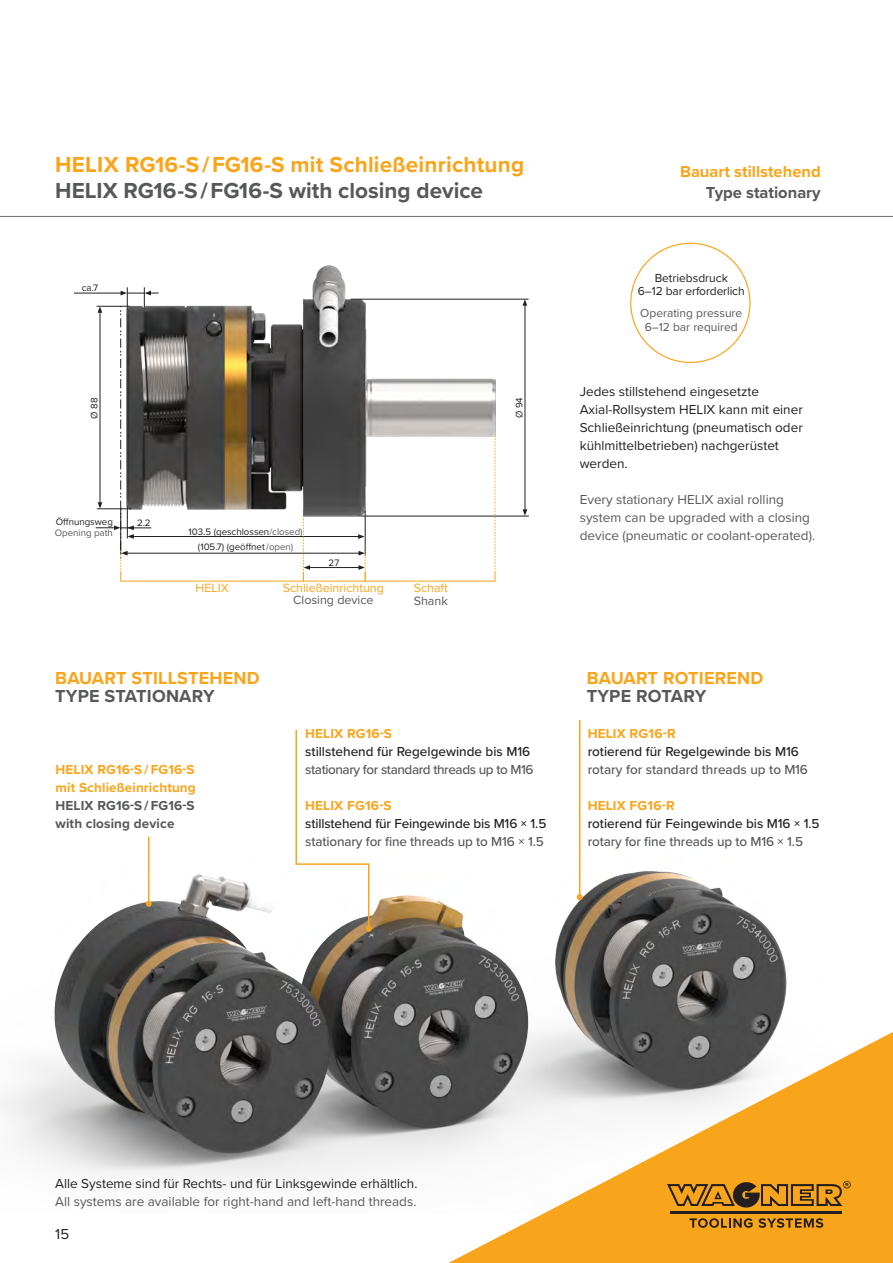
<style>
.page{position:relative;width:893px;height:1263px;background:#fff}
.page>*{position:absolute;margin:0;border:0;box-sizing:border-box;transform-origin:0 0}
.Text_normal{font:700 22.5px "Proxima Nova";letter-spacing:.01em;color:#f9a51b}
.Tabellen_demi{font:700 22.5px "Proxima Nova";color:#57585a}
.Text_normal-2{font:700 18px "Proxima Nova";letter-spacing:.01em;color:#f9a51b}
.Text_normal-3{font:700 18px "Proxima Nova";letter-spacing:.01em;color:#57585a}
.t1{font:700 16.5px "Proxima Nova";color:#f9a51b}
.t2{font:700 16.5px "Proxima Nova";color:#57585a}
.t3{font:15px "Proxima Nova";color:#231f20}
.Text_normal-4{font:13.5px/18px "Proxima Nova";color:#231f20}
.Text_normal-5{font:13.5px/18px "Proxima Nova";color:#57585a}
.Text_normal-6{font:500 13.5px "Proxima Nova";color:#231f20}
.Text_normal-7{font:500 13.5px "Proxima Nova";letter-spacing:-.01em;color:#57585a}
.Text_normal-8{font:700 13.5px/18px "Proxima Nova";letter-spacing:.01em;color:#f9a51b}
.Text_normal-9{font:500 13.5px "Proxima Nova";letter-spacing:-.03em;color:#57585a}
.Text_normal-10{font:700 13.5px/18px "Proxima Nova";letter-spacing:.01em;color:#57585a}
.t4{font:12.45px "Proxima Nova";color:#f9a51b}
.t5{font:12.45px "Proxima Nova";color:#57585a}
.Text_normal-11{font:12px/13.5px "Proxima Nova";letter-spacing:-.01em;color:#231f20;text-align:center}
.Text_normal-12{font:12px/13.5px "Proxima Nova";color:#57585a;text-align:center}
.t6{font:9.75px "Proxima Nova";color:#231f20}
.t7{font:9.75px "Proxima Nova";color:#57585a}
.s1{color:#57585a}
</style>
<div class="page">
<hr style="left:0;top:216px;width:893px;height:1px;background:#6c6d70">
<img style="left:159px;top:265px;width:344px;height:266px">
<hr style="left:351px;top:299px;width:178px;height:1px;background:#231f20">
<hr style="left:361px;top:516px;width:168px;height:1px;background:#231f20">
<hr style="left:74px;top:293px;width:49px;height:1px;background:#231f20">
<svg style="left:358px;top:534px;width:7px;height:5px"></svg>
<hr style="left:525px;top:304px;width:1px;height:208px;background:#231f20">
<svg style="left:523px;top:509px;width:4px;height:7px"></svg>
<svg style="left:522px;top:299px;width:5px;height:7px"></svg>
<hr style="left:365px;top:511px;width:1px;height:45px;background:#231f20">
<hr style="left:132px;top:536px;width:228px;height:1px;background:#231f20">
<hr style="left:127px;top:553px;width:233px;height:1px;background:#231f20">
<hr style="left:307px;top:567px;width:54px;height:1px;background:#231f20">
<svg style="left:303px;top:516px;width:7px;height:56px"></svg>
<svg style="left:495px;top:435px;width:1px;height:138px"></svg>
<svg style="left:358px;top:551px;width:8px;height:21px"></svg>
<svg style="left:96px;top:287px;width:63px;height:286px"></svg>
<img style="left:0;top:842px;width:787px;height:340px">
<hr style="left:579px;top:720px;width:1px;height:177px;background:#f9a51b">
<svg style="left:577px;top:894px;width:6px;height:6px"></svg>
<hr style="left:148px;top:837px;width:1px;height:67px;background:#f9a51b">
<svg style="left:146px;top:901px;width:6px;height:6px"></svg>
<svg style="left:295px;top:729px;width:77px;height:203px"></svg>
<svg style="left:449px;top:1032px;width:444px;height:231px"></svg>
<hr style="left:671px;top:1211px;width:171px;height:2px;background:#231f20">
<svg style="left:667px;top:1181px;width:184px;height:27px;background:#b1781c"></svg>
<svg style="left:689px;top:1218px;width:134px;height:10px"></svg>
<p class="Text_normal" style="left:55px;top:148px;width:470px">HELIX RG16-S / FG16-S mit Schließeinrichtung</p>
<p class="Tabellen_demi" style="left:55px;top:174px;width:429px">HELIX RG16-S / FG16-S with closing device</p>
<p class="t6" style="left:82px;top:281px;width:18px">ca.7</p>
<p class="t6" style="left:87px;top:419px;width:23px;rotate:-90deg">Ø 88</p>
<p class="t6" style="left:512px;top:418px;width:23px;rotate:-90deg">Ø 94</p>
<p class="t6" style="left:56px;top:514px;width:59px">Öffnungsweg</p>
<p class="t7" style="left:55px;top:526px;width:60px">Opening path</p>
<p class="t6" style="left:137px;top:516px;width:15px">2.2</p>
<p class="t6" style="left:189px;top:524px;width:116px">103.5 (geschlossen<span class="s1">/closed)</span></p>
<p class="t6" style="left:198px;top:540px;width:97px">(105.7) (geöffnet <span class="s1">/open)</span></p>
<p class="t6" style="left:329px;top:556px;width:12px">27</p>
<p class="t4" style="left:283px;top:578px;width:103px">Schließeinrichtung</p>
<p class="t5" style="left:293px;top:591px;width:82px">Closing device</p>
<p class="t4" style="left:196px;top:579px;width:35px">HELIX</p>
<p class="t4" style="left:414px;top:579px;width:36px">Schaft</p>
<p class="t5" style="left:414px;top:591px;width:36px">Shank</p>
<p class="Text_normal-2" style="left:55px;top:665px;width:206px">BAUART STILLSTEHEND</p>
<p class="Text_normal-3" style="left:55px;top:683px;width:161px">TYPE STATIONARY</p>
<p class="Text_normal-8" style="left:56px;top:760px;width:142px">HELIX RG16-S / FG16-S mit Schließeinrichtung</p>
<p class="Text_normal-10" style="left:56px;top:796px;width:141px">HELIX RG16-S / FG16-S with closing device</p>
<p class="Text_normal-8" style="left:305px;top:724px;width:88px">HELIX RG16-S</p>
<p class="Text_normal-6" style="left:305px;top:741px;width:227px">stillstehend für Regelgewinde bis M16</p>
<p class="Text_normal-9" style="left:305px;top:759px;width:230px">stationary for standard threads up to M16</p>
<p class="Text_normal-8" style="left:305px;top:796px;width:88px">HELIX FG16-S</p>
<p class="Text_normal-6" style="left:305px;top:813px;width:243px">stillstehend für Feingewinde bis M16 × 1.5</p>
<p class="Text_normal-7" style="left:305px;top:831px;width:240px">stationary for fine threads up to M16 × 1.5</p>
<p class="t1" style="left:680px;top:159px;width:142px">Bauart stillstehend</p>
<p class="t2" style="left:706px;top:180px;width:116px">Type stationary</p>
<p class="Text_normal-11" style="left:638px;top:271px;width:108px">Betriebsdruck<br>6–12 bar erforderlich</p>
<p class="Text_normal-12" style="left:640px;top:306px;width:104px">Operating pressure<br>6–12 bar required</p>
<p class="Text_normal-4" style="left:580px;top:382px;width:225px">Jedes stillstehend eingesetzte<br>Axial-Rollsystem HELIX kann mit einer<br>Schließeinrichtung (pneumatisch oder kühlmittelbetrieben) nachgerüstet werden.</p>
<p class="Text_normal-5" style="left:580px;top:490px;width:237px">Every stationary HELIX axial rolling system can be upgraded with a closing device (pneumatic or coolant-operated).</p>
<p class="Text_normal-2" style="left:587px;top:665px;width:178px">BAUART ROTIEREND</p>
<p class="Text_normal-3" style="left:587px;top:683px;width:121px">TYPE ROTARY</p>
<p class="Text_normal-8" style="left:588px;top:724px;width:90px">HELIX RG16-R</p>
<p class="Text_normal-6" style="left:588px;top:741px;width:213px">rotierend für Regelgewinde bis M16</p>
<p class="Text_normal-7" style="left:588px;top:759px;width:222px">rotary for standard threads up to M16</p>
<p class="Text_normal-8" style="left:588px;top:796px;width:89px">HELIX FG16-R</p>
<p class="Text_normal-6" style="left:588px;top:813px;width:233px">rotierend für Feingewinde bis M16 × 1.5</p>
<p class="Text_normal-7" style="left:588px;top:831px;width:217px">rotary for fine threads up to M16 × 1.5</p>
<p class="Text_normal-4" style="left:55px;top:1174px;width:364px">Alle Systeme sind für Rechts- und für Linksgewinde erhältlich.</p>
<p class="Text_normal-5" style="left:55px;top:1192px;width:363px">All systems are available for right-hand and left-hand threads.</p>
<p class="t3" style="left:55px;top:1222px;width:15px">15</p>
</div>
